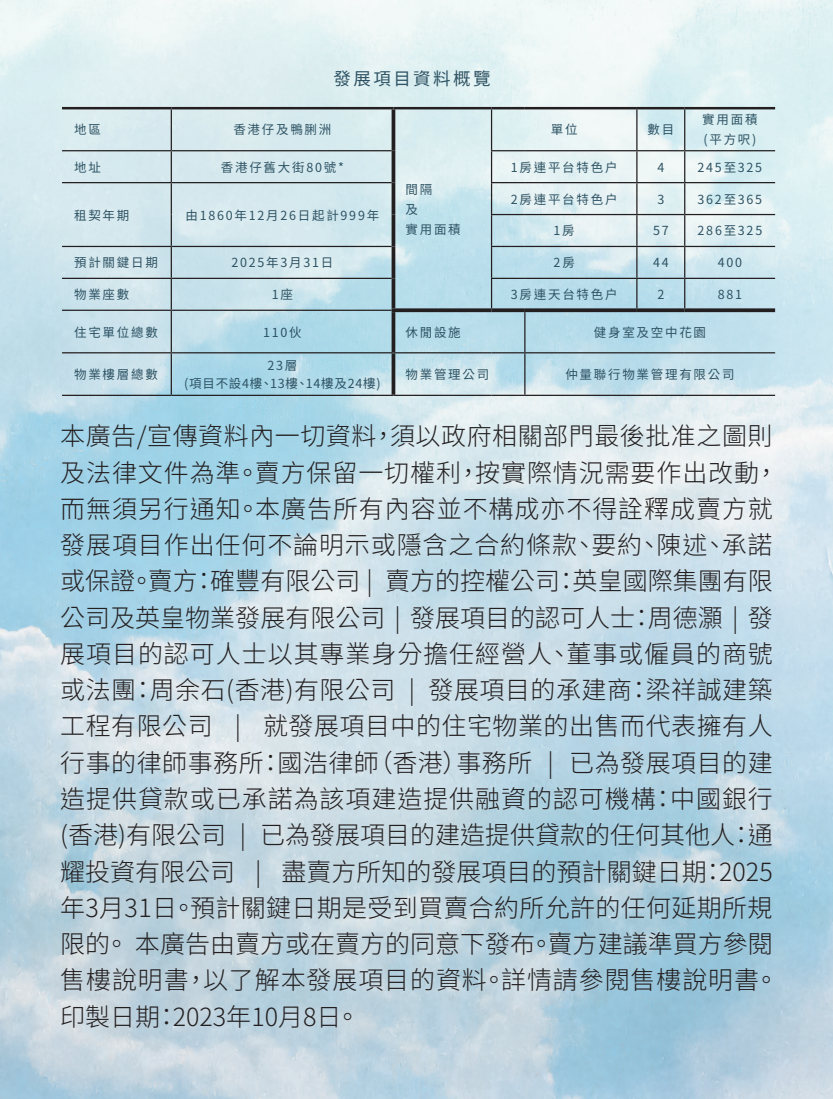
<style>
.page{position:relative;width:833px;height:1099px;background:#fff}
.page>*{position:absolute;margin:0;border:0;box-sizing:border-box;transform-origin:0 0}
.t1{font:300 25px/36.2px "Noto Sans CJ Ktc";letter-spacing:.02em;color:#231f20}
.t2{font:17.5px "Noto Sans CJ Ktc";letter-spacing:.14em;color:#2d5263}
.t3{font:12.5px/20px "Noto Sans CJ Ktc";letter-spacing:.14em;color:#2d5263}
.t4{font:12.5px/17.5px "Noto Sans CJ Ktc";letter-spacing:.06em;color:#2d5263;text-align:center}
</style>
<div class="page">
<img style="left:0;top:0;width:833px;height:1098px">
<hr style="left:491px;top:182px;width:34px;height:1px;background:#231f20">
<hr style="left:525px;top:182px;width:112px;height:1px;background:#231f20">
<hr style="left:491px;top:214px;width:34px;height:1px;background:#231f20">
<hr style="left:525px;top:214px;width:112px;height:1px;background:#231f20">
<hr style="left:491px;top:246px;width:34px;height:1px;background:#231f20">
<hr style="left:525px;top:246px;width:112px;height:1px;background:#231f20">
<hr style="left:491px;top:278px;width:34px;height:1px;background:#231f20">
<hr style="left:525px;top:278px;width:112px;height:1px;background:#231f20">
<hr style="left:393px;top:395px;width:98px;height:1px;background:#231f20">
<hr style="left:491px;top:395px;width:34px;height:1px;background:#231f20">
<hr style="left:62px;top:182px;width:109px;height:1px;background:#231f20">
<hr style="left:62px;top:246px;width:109px;height:1px;background:#231f20">
<hr style="left:62px;top:278px;width:109px;height:1px;background:#231f20">
<hr style="left:62px;top:309px;width:109px;height:2px;background:#231f20">
<hr style="left:62px;top:352px;width:109px;height:1px;background:#231f20">
<hr style="left:62px;top:395px;width:109px;height:1px;background:#231f20">
<hr style="left:636px;top:151px;width:1px;height:31px;background:#231f20">
<hr style="left:684px;top:151px;width:1px;height:31px;background:#231f20">
<hr style="left:637px;top:182px;width:47px;height:1px;background:#231f20">
<hr style="left:636px;top:183px;width:1px;height:31px;background:#231f20">
<hr style="left:684px;top:182px;width:91px;height:1px;background:#231f20">
<hr style="left:684px;top:183px;width:1px;height:31px;background:#231f20">
<hr style="left:637px;top:214px;width:47px;height:1px;background:#231f20">
<hr style="left:636px;top:215px;width:1px;height:31px;background:#231f20">
<hr style="left:684px;top:214px;width:91px;height:1px;background:#231f20">
<hr style="left:684px;top:215px;width:1px;height:31px;background:#231f20">
<hr style="left:637px;top:246px;width:47px;height:1px;background:#231f20">
<hr style="left:636px;top:247px;width:1px;height:31px;background:#231f20">
<hr style="left:684px;top:246px;width:91px;height:1px;background:#231f20">
<hr style="left:684px;top:247px;width:1px;height:31px;background:#231f20">
<hr style="left:637px;top:278px;width:47px;height:1px;background:#231f20">
<svg style="left:636px;top:279px;width:1px;height:29px"></svg>
<hr style="left:684px;top:278px;width:91px;height:1px;background:#231f20">
<svg style="left:684px;top:279px;width:1px;height:29px"></svg>
<hr style="left:524px;top:353px;width:1px;height:42px;background:#231f20">
<hr style="left:525px;top:395px;width:112px;height:1px;background:#231f20">
<hr style="left:637px;top:395px;width:47px;height:1px;background:#231f20">
<hr style="left:684px;top:395px;width:91px;height:1px;background:#231f20">
<hr style="left:62px;top:107px;width:109px;height:2px;background:#231f20">
<hr style="left:393px;top:107px;width:98px;height:2px;background:#231f20">
<hr style="left:491px;top:107px;width:34px;height:2px;background:#231f20">
<hr style="left:525px;top:107px;width:112px;height:2px;background:#231f20">
<hr style="left:637px;top:107px;width:47px;height:2px;background:#231f20">
<hr style="left:684px;top:107px;width:91px;height:2px;background:#231f20">
<hr style="left:491px;top:109px;width:1px;height:41px;background:#231f20">
<hr style="left:636px;top:109px;width:1px;height:41px;background:#231f20">
<hr style="left:684px;top:109px;width:1px;height:41px;background:#231f20">
<hr style="left:62px;top:150px;width:109px;height:1px;background:#231f20">
<hr style="left:491px;top:150px;width:34px;height:1px;background:#231f20">
<hr style="left:491px;top:151px;width:1px;height:31px;background:#231f20">
<hr style="left:525px;top:150px;width:112px;height:1px;background:#231f20">
<hr style="left:637px;top:150px;width:47px;height:1px;background:#231f20">
<hr style="left:684px;top:150px;width:91px;height:1px;background:#231f20">
<hr style="left:491px;top:183px;width:1px;height:31px;background:#231f20">
<hr style="left:491px;top:215px;width:1px;height:31px;background:#231f20">
<hr style="left:491px;top:247px;width:1px;height:31px;background:#231f20">
<svg style="left:491px;top:279px;width:1px;height:29px"></svg>
<hr style="left:171px;top:107px;width:222px;height:2px;background:#231f20">
<hr style="left:171px;top:109px;width:1px;height:41px;background:#231f20">
<hr style="left:171px;top:150px;width:220px;height:1px;background:#231f20">
<hr style="left:171px;top:151px;width:1px;height:31px;background:#231f20">
<hr style="left:171px;top:182px;width:220px;height:1px;background:#231f20">
<hr style="left:171px;top:183px;width:1px;height:31px;background:#231f20">
<hr style="left:171px;top:214px;width:1px;height:32px;background:#231f20">
<hr style="left:171px;top:246px;width:220px;height:1px;background:#231f20">
<hr style="left:171px;top:247px;width:1px;height:31px;background:#231f20">
<hr style="left:171px;top:278px;width:220px;height:1px;background:#231f20">
<hr style="left:171px;top:279px;width:1px;height:30px;background:#231f20">
<hr style="left:171px;top:309px;width:220px;height:2px;background:#231f20">
<hr style="left:171px;top:311px;width:1px;height:41px;background:#231f20">
<hr style="left:171px;top:352px;width:222px;height:1px;background:#231f20">
<hr style="left:171px;top:353px;width:1px;height:42px;background:#231f20">
<hr style="left:171px;top:395px;width:222px;height:1px;background:#231f20">
<svg style="left:391px;top:109px;width:4px;height:42px"></svg>
<svg style="left:391px;top:151px;width:4px;height:32px"></svg>
<svg style="left:391px;top:183px;width:4px;height:31px"></svg>
<svg style="left:391px;top:214px;width:4px;height:32px"></svg>
<svg style="left:391px;top:246px;width:4px;height:32px"></svg>
<svg style="left:391px;top:278px;width:4px;height:30px"></svg>
<svg style="left:391px;top:353px;width:4px;height:42px"></svg>
<svg style="left:391px;top:308px;width:100px;height:4px"></svg>
<svg style="left:391px;top:312px;width:4px;height:40px"></svg>
<svg style="left:491px;top:308px;width:34px;height:4px"></svg>
<svg style="left:525px;top:308px;width:112px;height:4px"></svg>
<svg style="left:637px;top:308px;width:47px;height:4px"></svg>
<svg style="left:684px;top:308px;width:91px;height:4px"></svg>
<hr style="left:524px;top:312px;width:1px;height:40px;background:#231f20">
<hr style="left:393px;top:352px;width:98px;height:1px;background:#231f20">
<hr style="left:491px;top:352px;width:34px;height:1px;background:#231f20">
<hr style="left:525px;top:352px;width:112px;height:1px;background:#231f20">
<hr style="left:637px;top:352px;width:47px;height:1px;background:#231f20">
<hr style="left:684px;top:352px;width:91px;height:1px;background:#231f20">
<p class="t2" style="left:333px;top:69px;width:159px">發展項目資料概覽</p>
<p class="t3" style="left:74px;top:120px;width:28px">地區</p>
<p class="t3" style="left:233px;top:120px;width:99px">香港仔及鴨脷洲</p>
<p class="t3" style="left:551px;top:120px;width:28px">單位</p>
<p class="t3" style="left:647px;top:120px;width:28px">數目</p>
<p class="t3" style="left:702px;top:110px;width:57px">實用面積(平方呎)</p>
<p class="t3" style="left:74px;top:157px;width:28px">地址</p>
<p class="t3" style="left:221px;top:157px;width:124px">香港仔舊大街80號*</p>
<p class="t3" style="left:511px;top:157px;width:108px">1房連平台特色户</p>
<p class="t3" style="left:657px;top:157px;width:8px">4</p>
<p class="t3" style="left:697px;top:157px;width:66px">245至325</p>
<p class="t3" style="left:74px;top:205px;width:57px">租契年期</p>
<p class="t3" style="left:186px;top:205px;width:195px">由1860年12月26日起計999年</p>
<p class="t3" style="left:405px;top:180px;width:57px">間隔<br>及<br>實用面積</p>
<p class="t3" style="left:511px;top:189px;width:108px">2房連平台特色户</p>
<p class="t3" style="left:657px;top:189px;width:8px">3</p>
<p class="t3" style="left:697px;top:189px;width:66px">362至365</p>
<p class="t3" style="left:553px;top:221px;width:23px">1房</p>
<p class="t3" style="left:653px;top:221px;width:17px">57</p>
<p class="t3" style="left:697px;top:221px;width:66px">286至325</p>
<p class="t3" style="left:74px;top:253px;width:85px">預計關鍵日期</p>
<p class="t3" style="left:231px;top:253px;width:103px">2025年3月31日</p>
<p class="t3" style="left:553px;top:253px;width:23px">2房</p>
<p class="t3" style="left:653px;top:253px;width:17px">44</p>
<p class="t3" style="left:718px;top:253px;width:26px">400</p>
<p class="t3" style="left:74px;top:285px;width:57px">物業座數</p>
<p class="t3" style="left:272px;top:285px;width:23px">1座</p>
<p class="t3" style="left:511px;top:285px;width:108px">3房連天台特色户</p>
<p class="t3" style="left:657px;top:285px;width:8px">2</p>
<p class="t3" style="left:718px;top:285px;width:26px">881</p>
<p class="t3" style="left:74px;top:322px;width:85px">住宅單位總數</p>
<p class="t3" style="left:263px;top:322px;width:40px">110伙</p>
<p class="t3" style="left:405px;top:322px;width:57px">休閒設施</p>
<p class="t3" style="left:594px;top:322px;width:114px">健身室及空中花園</p>
<p class="t3" style="left:74px;top:365px;width:85px">物業樓層總數</p>
<p class="t4" style="left:184px;top:357px;width:198px">23層<br>(項目不設4樓、13樓、14樓及24樓)</p>
<p class="t3" style="left:405px;top:365px;width:85px">物業管理公司</p>
<p class="t3" style="left:565px;top:365px;width:171px">仲量聯行物業管理有限公司</p>
<p class="t1" style="left:60px;top:418px;width:720px">本廣告/宣傳資料內一切資料，須以政府相關部門最後批准之圖則及法律文件為準。賣方保留一切權利，按實際情況需要作出改動，而無須另行通知。本廣告所有內容並不構成亦不得詮釋成賣方就發展項目作出任何不論明示或隱含之合約條款、要約、陳述、承諾或保證。賣方：確豐有限公司 | 賣方的控權公司：英皇國際集團有限公司及英皇物業發展有限公司 | 發展項目的認可人士：周德灝 | 發展項目的認可人士以其專業身分擔任經營人、董事或僱員的商號或法團：周余石(香港)有限公司 | 發展項目的承建商：梁祥誠建築工程有限公司 | 就發展項目中的住宅物業的出售而代表擁有人行事的律師事務所：國浩律師（香港）事務所 | 已為發展項目的建造提供貸款或已承諾為該項建造提供融資的認可機構：中國銀行(香港)有限公司 | 已為發展項目的建造提供貸款的任何其他人：通耀投資有限公司 | 盡賣方所知的發展項目的預計關鍵日期：2025年3月31日。預計關鍵日期是受到買賣合約所允許的任何延期所規限的。 本廣告由賣方或在賣方的同意下發布。賣方建議準買方參閱售樓說明書，以了解本發展項目的資料。詳情請參閱售樓說明書。印製日期：2023年10月8日。</p>
</div>
